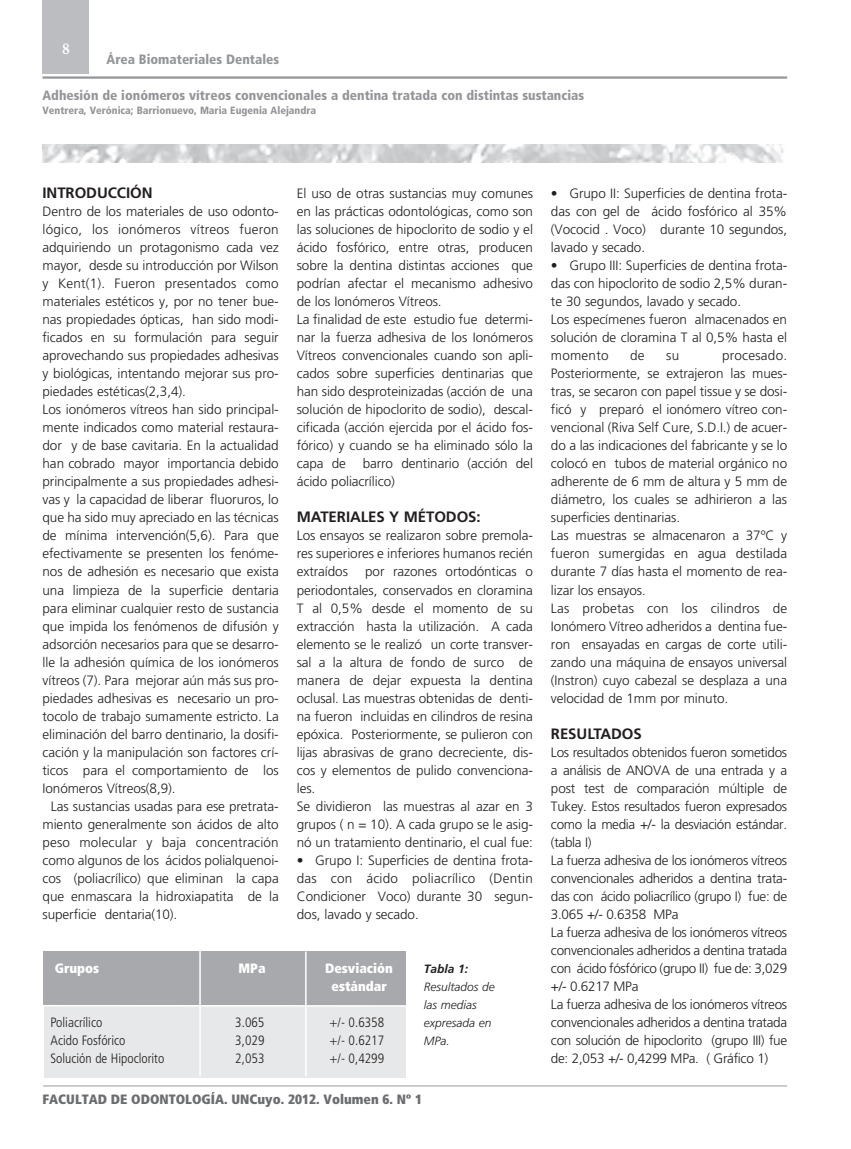
<style>
.page{position:relative;width:851px;height:1149px;background:#fff}
.page>*{position:absolute;margin:0;border:0;box-sizing:border-box;transform-origin:0 0}
.t1{font:700 16.5px "Garamond";color:#fff}
.t2{font:700 15px "Frutiger";letter-spacing:-.005em;color:#231f20}
.t3{font:300 13.5px/18px "Frutiger";letter-spacing:-.005em;color:#231f20}
.t4{font:900 condensed 13.5px "Frutiger 77";color:#939598}
.t5{font:300 condensed 13.5px "Frutiger 47";color:#231f20}
.t6{font:13.5px "Frutiger 87 Cond Extra Blk";color:#6c6d70}
.t7{font:13.5px/18px "Frutiger 87 Cond Extra Blk";color:#fff;text-align:center}
.t8{font:italic 300 12px/18px "Frutiger";color:#231f20}
.t9{font:italic 700 12px "Frutiger";color:#231f20}
.t10{font:900 condensed 10.5px "Frutiger 77";color:#939598}
</style>
<div class="page">
<div style="left:43px;top:0;width:46px;height:73px;background:#bcbdc0"></div>
<hr style="left:43px;top:1084px;width:744px;height:2px;background:#bcbdc0">
<hr style="left:43px;top:76px;width:744px;height:3px;background:#939598">
<img style="left:43px;top:145px;width:741px;height:17px">
<div style="left:45px;top:1005px;width:361px;height:72px;background:#e7e8e9"></div>
<div style="left:44px;top:951px;width:362px;height:54px;background:#a8a9ad"></div>
<hr style="left:199px;top:949px;width:2px;height:126px;background:#fff">
<hr style="left:305px;top:951px;width:1px;height:124px;background:#fff">
<hr style="left:43px;top:1004px;width:363px;height:2px;background:#fff">
<p class="t1" style="left:62px;top:39px;width:9px">8</p>
<p class="t4" style="left:43px;top:87px;width:543px">Adhesión de ionómeros vítreos convencionales a dentina tratada con distintas sustancias</p>
<p class="t10" style="left:43px;top:104px;width:275px">Ventrera, Verónica; Barrionuevo, Maria Eugenia Alejandra</p>
<p class="t4" style="left:107px;top:51px;width:174px">Área Biomateriales Dentales</p>
<p class="t2" style="left:43px;top:187px;width:111px">INTRODUCCIÓN</p>
<p class="t3" style="left:43px;top:202px;width:238px">Dentro de los materiales de uso odonto&shy;lógico, los ionómeros vítreos fueron adquiriendo un protagonismo cada vez mayor, desde su introducción por Wilson y Kent(1). Fueron presentados como materiales estéticos y, por no tener bue&shy;nas propiedades ópticas, han sido modi&shy;ficados en su formulación para seguir aprovechando sus propiedades adhesivas y biológicas, intentando mejorar sus pro&shy;piedades estéticas(2,3,4).<br>Los ionómeros vítreos han sido principal&shy;mente indicados como material restaura&shy;dor y de base cavitaria. En la actualidad han cobrado mayor importancia debido principalmente a sus propiedades adhesi&shy;vas y la capacidad de liberar fluoruros, lo que ha sido muy apreciado en las técnicas de mínima intervención(5,6). Para que efectivamente se presenten los fenóme&shy;nos de adhesión es necesario que exista una limpieza de la superficie dentaria para eliminar cualquier resto de sustancia que impida los fenómenos de difusión y adsorción necesarios para que se desarro&shy;lle la adhesión química de los ionómeros vítreos (7). Para mejorar aún más sus pro&shy;piedades adhesivas es necesario un pro&shy;tocolo de trabajo sumamente estricto. La eliminación del barro dentinario, la dosifi&shy;cación y la manipulación son factores crí&shy;ticos para el comportamiento de los Ionómeros Vítreos(8,9).</p>
<p class="t3" style="left:43px;top:796px;width:238px;text-align:justify;text-indent:8px">Las sustancias usadas para ese pretrata&shy;miento generalmente son ácidos de alto peso molecular y baja concentración como algunos de los ácidos polialquenoi&shy;cos (poliacrílico) que eliminan la capa que enmascara la hidroxiapatita de la superficie dentaria(10).</p>
<p class="t3" style="left:297px;top:184px;width:238px">El uso de otras sustancias muy comunes en las prácticas odontológicas, como son las soluciones de hipoclorito de sodio y el ácido fosfórico, entre otras, producen sobre la dentina distintas acciones que podrían afectar el mecanismo adhesivo de los Ionómeros Vítreos.<br>La finalidad de este estudio fue determi&shy;nar la fuerza adhesiva de los Ionómeros Vítreos convencionales cuando son apli&shy;cados sobre superficies dentinarias que han sido desproteinizadas (acción de una solución de hipoclorito de sodio), descal&shy;cificada (acción ejercida por el ácido fos&shy;fórico) y cuando se ha eliminado sólo la capa de barro dentinario (acción del ácido poliacrílico)</p>
<p class="t2" style="left:297px;top:511px;width:185px">MATERIALES Y MÉTODOS:</p>
<p class="t3" style="left:297px;top:526px;width:238px;text-align:justify">Los ensayos se realizaron sobre premola&shy;res superiores e inferiores humanos recién extraídos</p>
<p class="t3" style="left:297px;top:562px;width:238px;text-indent:68px">por razones ortodónticas o periodontales, conservados en cloramina T al 0,5% desde el momento de su extracción hasta la utilización. A cada elemento se le realizó un corte transver&shy;sal a la altura de fondo de surco de manera de dejar expuesta la dentina oclusal. Las muestras obtenidas de denti&shy;na fueron incluidas en cilindros de resina epóxica. Posteriormente, se pulieron con lijas abrasivas de grano decreciente, dis&shy;cos y elementos de pulido convenciona&shy;les.<br>Se dividieron las muestras al azar en 3 grupos ( n = 10). A cada grupo se le asig&shy;nó un tratamiento dentinario, el cual fue:</p>
<p class="t3" style="left:297px;top:850px;width:238px;text-align:justify">• Grupo I: Superficies de dentina frota&shy;das con ácido poliacrílico (Dentin Condicioner Voco) durante 30 segun&shy;dos, lavado y secado.</p>
<p class="t7" style="left:55px;top:958px;width:46px">Grupos</p>
<p class="t7" style="left:238px;top:958px;width:28px">MPa</p>
<p class="t7" style="left:325px;top:958px;width:69px">Desviación estándar</p>
<p class="t5" style="left:50px;top:1014px;width:53px">Poliacrílico</p>
<p class="t5" style="left:235px;top:1014px;width:31px">3.065</p>
<p class="t5" style="left:329px;top:1014px;width:56px">+/- 0.6358</p>
<p class="t5" style="left:50px;top:1032px;width:76px">Acido Fosfórico</p>
<p class="t5" style="left:235px;top:1032px;width:31px">3,029</p>
<p class="t5" style="left:329px;top:1032px;width:56px">+/- 0.6217</p>
<p class="t5" style="left:50px;top:1050px;width:115px">Solución de Hipoclorito</p>
<p class="t5" style="left:235px;top:1050px;width:31px">2,053</p>
<p class="t5" style="left:329px;top:1050px;width:56px">+/- 0,4299</p>
<p class="t9" style="left:424px;top:961px;width:46px">Tabla 1:</p>
<p class="t8" style="left:424px;top:977px;width:73px">Resultados de las medias expresada en<br>MPa.</p>
<p class="t6" style="left:43px;top:1090px;width:381px">FACULTAD DE ODONTOLOGÍA. UNCuyo. 2012. Volumen 6. Nº 1</p>
<p class="t3" style="left:551px;top:184px;width:238px;text-align:justify">• Grupo II: Superficies de dentina frota&shy;das con gel de ácido fosfórico al 35% (Vococid . Voco) durante 10 segundos, lavado y secado.</p>
<p class="t3" style="left:551px;top:256px;width:238px">• Grupo III: Superficies de dentina frota&shy;das con hipoclorito de sodio 2,5% duran&shy;te 30 segundos, lavado y secado.<br>Los especímenes fueron almacenados en solución de cloramina T al 0,5% hasta el momento</p>
<p class="t3" style="left:551px;top:346px;width:238px;text-indent:171px">procesado.<br>Posteriormente, se extrajeron las mues&shy;tras, se secaron con papel tissue y se dosi&shy;ficó y preparó el ionómero vítreo con&shy;vencional (Riva Self Cure, S.D.I.) de acuer&shy;do a las indicaciones del fabricante y se lo colocó en tubos de material orgánico no adherente de 6 mm de altura y 5 mm de diámetro, los cuales se adhirieron a las superficies dentinarias.<br>Las muestras se almacenaron a 37ºC y fueron sumergidas en agua destilada durante 7 días hasta el momento de rea&shy;lizar los ensayos.<br>Las probetas con los cilindros de Ionómero Vítreo adheridos a dentina fue&shy;ron ensayadas en cargas de corte utili&shy;zando una máquina de ensayos universal (Instron) cuyo cabezal se desplaza a una velocidad de 1mm por minuto.</p>
<p class="t2" style="left:551px;top:727px;width:92px">RESULTADOS</p>
<p class="t3" style="left:551px;top:742px;width:238px">Los resultados obtenidos fueron sometidos a análisis de ANOVA de una entrada y a post test de comparación múltiple de Tukey. Estos resultados fueron expresados como la media +/- la desviación estándar. (tabla I)<br>La fuerza adhesiva de los ionómeros vítreos convencionales adheridos a dentina trata&shy;das con ácido poliacrílico (grupo I) fue: de 3.065 +/- 0.6358 MPa<br>La fuerza adhesiva de los ionómeros vítreos convencionales adheridos a dentina tratada con ácido fósfórico (grupo II) fue de: 3,029 +/- 0.6217 MPa<br>La fuerza adhesiva de los ionómeros vítreos convencionales adheridos a dentina tratada con solución de hipoclorito (grupo III) fue de: 2,053 +/- 0,4299 MPa. ( Gráfico 1)</p>
<p class="t3" style="left:630px;top:346px;width:16px">de</p>
<p class="t3" style="left:666px;top:346px;width:14px">su</p>
</div>
